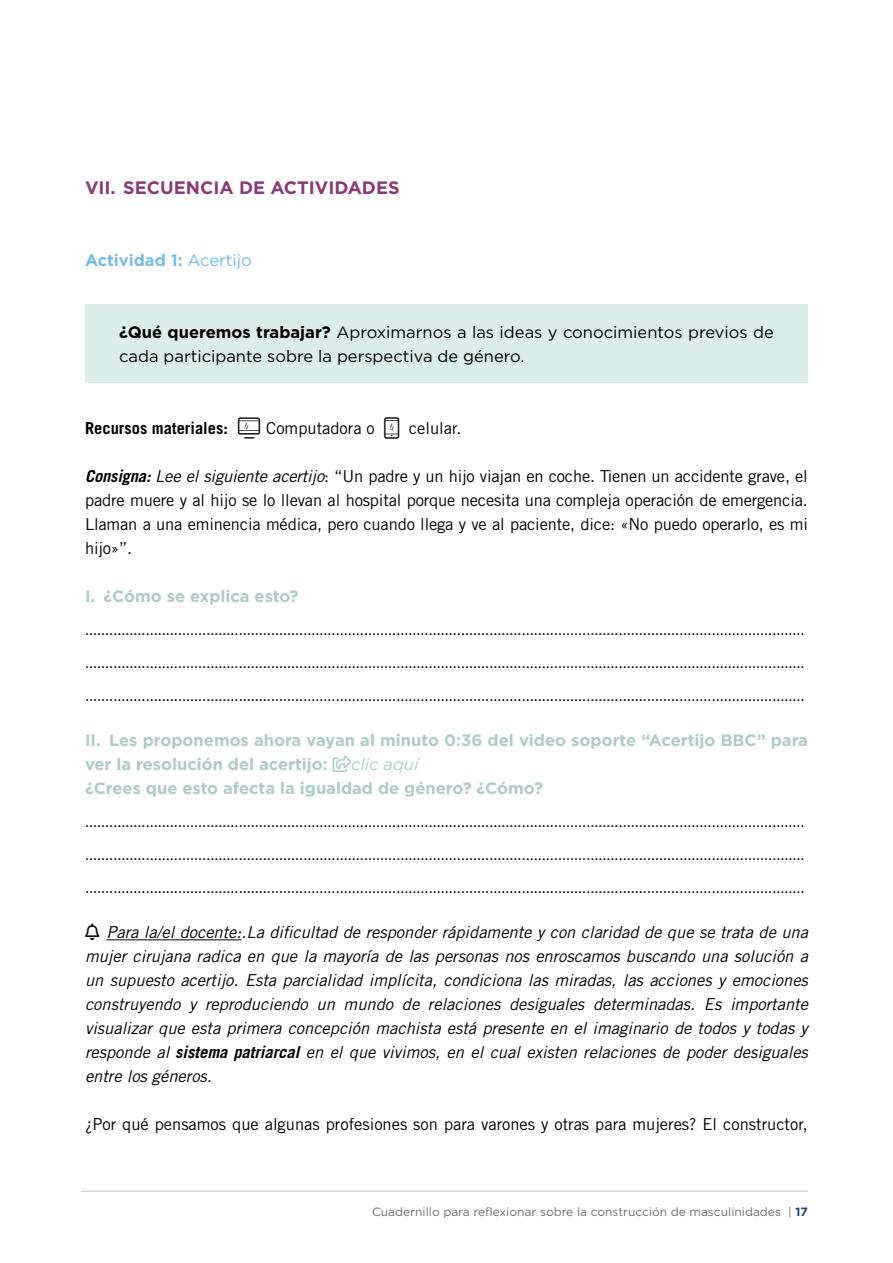
<style>
.page{position:relative;width:893px;height:1263px;background:#fff}
.page>*{position:absolute;margin:0;border:0;box-sizing:border-box;transform-origin:0 0}
.t1{font:700 18px "Gotham";color:#8a3a76}
.t2{font:16.5px/33px "Gotham";color:#000;text-align:justify}
.t3{font:italic 16.5px/24px "Trade Gothic LT Std";color:#000;text-align:justify}
.t4{font:16.5px/24px "Trade Gothic LT Std";color:#000;text-align:justify}
.t5{font:700 16.5px/24px "Gotham";color:#aecbc7}
.t6{font:700 16.5px "Gotham";color:#75bbe8}
.t7{font:12px "Gotham";color:#706f6f}
.s1{font-weight:400}
.s2{font-weight:700}
.s3{font-family:"untitled font 5";font-size:24px}
.s4{font-weight:700;font-style:italic}
.s5{font-style:italic}
.s6{font-weight:400;font-style:italic}
.s7{font-weight:700;color:#234379}
</style>
<div class="page">
<hr style="left:81px;top:1191px;width:727px;height:1px;background:#c8c8c8">
<div style="left:85px;top:304px;width:723px;height:78px;background:#dceeec"></div>
<hr style="left:106px;top:939px;width:136px;height:1px;background:#000">
<p class="t1" style="left:85px;top:176px;width:316px">VII. SECUENCIA DE ACTIVIDADES</p>
<p class="t6" style="left:85px;top:249px;width:168px">Actividad 1: <span class="s1">Acertijo</span></p>
<p class="t2" style="left:119px;top:320px;width:656px;line-height:24px"><span class="s2">¿Qué queremos trabajar?</span> Aproximarnos a las ideas y conocimientos previos de cada participante sobre la perspectiva de género.</p>
<p class="t4" style="left:85px;top:416px;width:378px"><span class="s2">Recursos materiales:</span> <span class="s3">C</span> Computadora o <span class="s3">+</span> celular.</p>
<p class="t4" style="left:85px;top:464px;width:724px"><span class="s4">Consigna:</span> <span class="s5">Lee el siguiente acertijo</span>: “Un padre y un hijo viajan en coche. Tienen un accidente grave, el padre muere y al hijo se lo llevan al hospital porque necesita una compleja operación de emergencia.<br>Llaman a una eminencia médica, pero cuando llega y ve al paciente, dice: «No puedo operarlo, es mi hijo»”.</p>
<p class="t5" style="left:85px;top:584px;width:215px">I. ¿Cómo se explica esto?</p>
<p class="t2" style="left:85px;top:612px;width:721px">.................................................................................................................................................................................. .................................................................................................................................................................................. ..................................................................................................................................................................................</p>
<p class="t5" style="left:85px;top:728px;width:724px">II. Les proponemos ahora vayan al minuto 0:36 del video soporte “Acertijo BBC” para ver la resolución del acertijo: ▲▲❑◆<span class="s6">clic aquí<br></span>¿Crees que esto afecta la igualdad de género? ¿Cómo?</p>
<p class="t2" style="left:85px;top:804px;width:721px">.................................................................................................................................................................................. .................................................................................................................................................................................. ..................................................................................................................................................................................</p>
<p class="t3" style="left:85px;top:921px;width:724px">●● Para la/el docente:.La dificultad de responder rápidamente y con claridad de que se trata de una mujer cirujana radica en que la mayoría de las personas nos enroscamos buscando una solución a un supuesto acertijo. Esta parcialidad implícita, condiciona las miradas, las acciones y emociones construyendo y reproduciendo un mundo de relaciones desiguales determinadas. Es importante visualizar que esta primera concepción machista está presente en el imaginario de todos y todas y responde al <span class="s2">sistema patriarcal</span> en el que vivimos, en el cual existen relaciones de poder desiguales entre los géneros.</p>
<p class="t4" style="left:85px;top:1112px;width:724px">¿Por qué pensamos que algunas profesiones son para varones y otras para mujeres? El constructor,</p>
<p class="t7" style="left:372px;top:1204px;width:437px">Cuadernillo para reflexionar sobre la construcción de masculinidades | <span class="s7">17</span></p>
</div>
